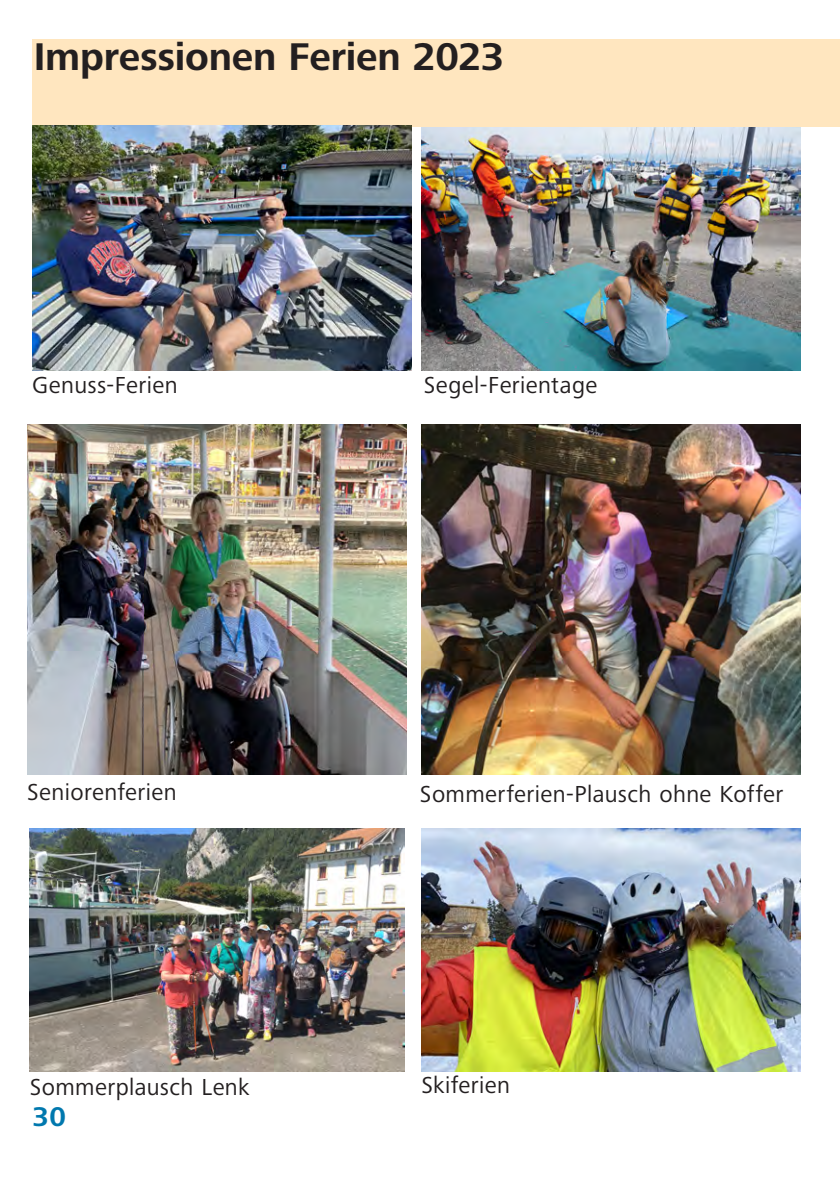
<style>
.page{position:relative;width:840px;height:1191px;background:#fff}
.page>*{position:absolute;margin:0;border:0;box-sizing:border-box;transform-origin:0 0}
.t1{font:700 40px "Zeiss Frutiger Next Pro";letter-spacing:-.005em;color:#231f20}
.Inhalt-Text{font:700 28px "Zeiss Frutiger Next Pro";color:#0078ae}
.Inhalt-Text-2{font:24px "Zeiss Frutiger Next Pro";letter-spacing:.015em;color:#231f20}
</style>
<div class="page">
<div style="left:33px;top:40px;width:806px;height:87px;background:#ffe6bf"></div>
<img style="left:32px;top:126px;width:379px;height:244px">
<img style="left:421px;top:127px;width:378px;height:243px">
<img style="left:30px;top:828px;width:374px;height:243px">
<img style="left:421px;top:828px;width:378px;height:243px">
<img style="left:421px;top:424px;width:378px;height:350px">
<img style="left:28px;top:424px;width:378px;height:350px">
<p class="t1" style="left:34px;top:34px;width:472px">Impressionen Ferien 2023</p>
<p class="Inhalt-Text-2" style="left:32px;top:371px;width:147px">Genuss-Ferien</p>
<p class="Inhalt-Text-2" style="left:423px;top:371px;width:175px">Segel-Ferientage</p>
<p class="Inhalt-Text-2" style="left:27px;top:778px;width:151px">Seniorenferien</p>
<p class="Inhalt-Text-2" style="left:420px;top:780px;width:365px">Sommerferien-Plausch ohne Koffer</p>
<p class="Inhalt-Text-2" style="left:30px;top:1073px;width:221px">Sommerplausch Lenk</p>
<p class="Inhalt-Text-2" style="left:421px;top:1071px;width:90px">Skiferien</p>
<p class="Inhalt-Text" style="left:33px;top:1100px;width:35px">30</p>
</div>
